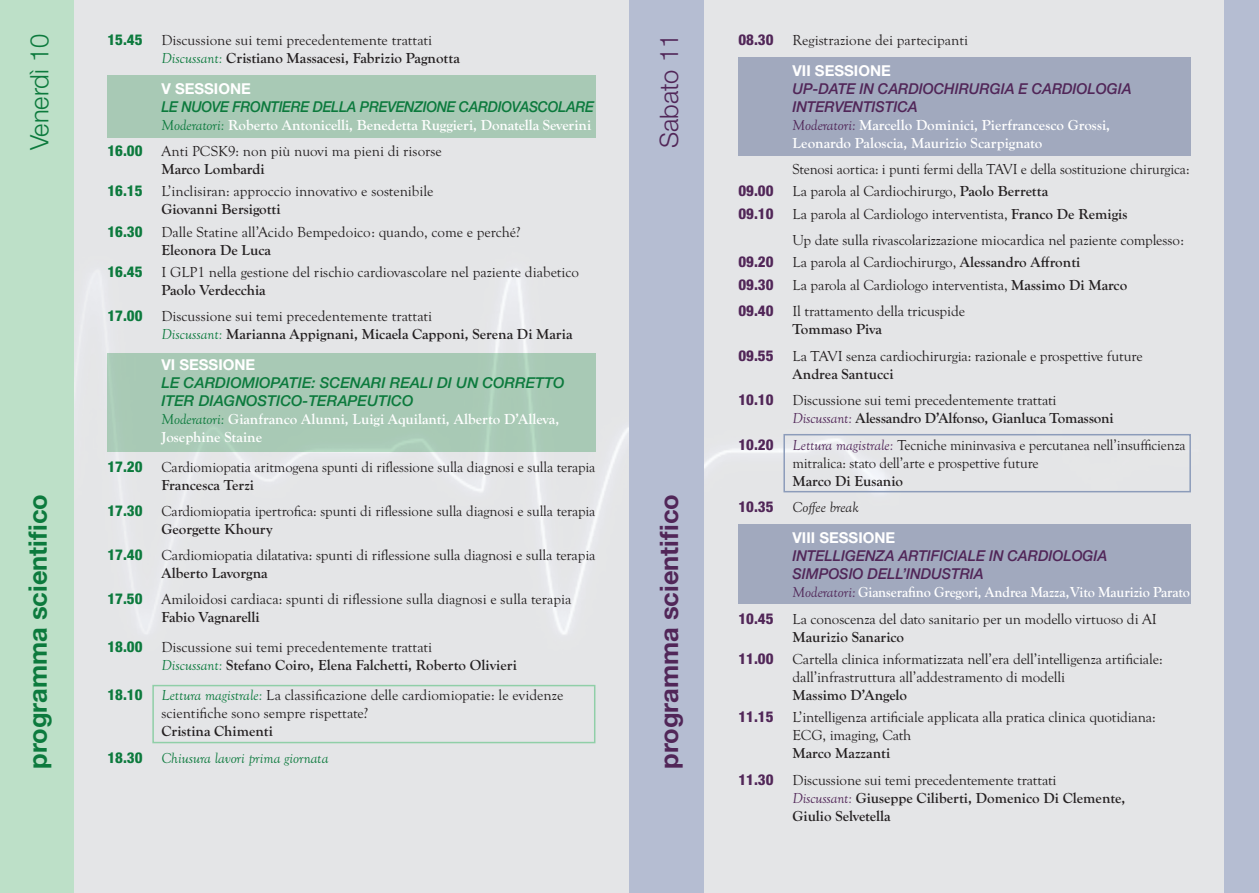
<style>
.page{position:relative;width:1259px;height:893px;background:#fff}
.page>*{position:absolute;margin:0;border:0;box-sizing:border-box;transform-origin:0 0}
.t1{font:700 25.5px "Helvetica Neue LT Std";color:#512658}
.t2{font:700 25.5px "Helvetica Neue LT Std";color:#0c7a3d}
.t3{font:300 25.5px "Helvetica Neue LT Std";color:#0c7a3d}
.t4{font:300 25.5px "Helvetica Neue LT Std";color:#512658}
.t5{font:15px/18px "Goudy Old Sty";letter-spacing:-.01em;color:#231f20}
.t6{font:700 15px/18px "Goudy Old Sty";color:#231f20}
.t7{font:700 15px/18px "Goudy Old Sty";color:#fff}
.t8{font:italic 500 15px/18px "Helvetica Neue LT Std";letter-spacing:-.005em;color:#512658}
.t9{font:15px/18px "Goudy Old Sty";letter-spacing:-.01em;color:#231f20;scale:.96 1}
.t10{font:800 condensed 15px "Helvetica Neue LT Std";color:#512658}
.t11{font:italic 500 15px/18px "Helvetica Neue LT Std";color:#0c7a3d}
.t12{font:800 condensed 15px "Helvetica Neue LT Std";color:#0c7a3d}
.t13{font:700 15px "Goudy Old Sty";color:#fff;scale:.95 1}
.t14{font:italic 500 15px "Helvetica Neue LT Std";letter-spacing:-.02em;color:#0c7a3d;scale:.94 1}
.t15{font:700 15px "Helvetica Neue LT Std";color:#fff}
.t16{font:italic 15px "Goudy Old Sty";color:#0c7a3d}
.t17{font:italic 15px "Goudy Old Sty";color:#231f20}
.s1{font-style:italic;color:#0c7a3d}
.s2{font-weight:700}
.s3{font-weight:400;font-style:italic;color:#0c7a3d}
.s4{font-weight:400}
.s5{font-weight:400;font-style:italic;color:#512658}
.s6{font-style:italic;color:#512658}
</style>
<div class="page">
<div style="left:0;top:0;width:73px;height:893px;background:#bde0c8"></div>
<div style="left:107px;top:353px;width:488px;height:98px;background:#a8c9b5"></div>
<div style="left:107px;top:75px;width:488px;height:63px;background:#a8c9b5"></div>
<div style="left:1225px;top:0;width:34px;height:893px;background:#b5bdd2"></div>
<div style="left:738px;top:57px;width:453px;height:99px;background:#a1a9be"></div>
<div style="left:738px;top:525px;width:453px;height:79px;background:#a1a9be"></div>
<div style="left:629px;top:0;width:75px;height:893px;background:#b5bdd2"></div>
<div style="left:152px;top:685px;width:443px;height:58px;border:2px solid #90cfa8"></div>
<div style="left:783px;top:434px;width:408px;height:58px;border:2px solid #8c9cba"></div>
<h1 class="t3" style="left:24px;top:150px;width:118px;rotate:-90deg">Venerdì 10</h1>
<h1 class="t2" style="left:22px;top:769px;width:276px;rotate:-90deg">programma scientifico</h1>
<p class="t12" style="left:107px;top:30px;width:37px">15.45</p>
<p class="t5" style="left:161px;top:31px;width:300px">Discussione sui temi precedentemente trattati<br><span class="s1">Discussant:</span> <span class="s2">Cristiano Massacesi, Fabrizio Pagnotta</span></p>
<p class="t15" style="left:161px;top:79px;width:91px">V SESSIONE</p>
<p class="t14" style="left:161px;top:97px;width:462px">LE NUOVE FRONTIERE DELLA PREVENZIONE CARDIOVASCOLARE</p>
<p class="t7" style="left:161px;top:116px;width:431px"><span class="s3">Moderatori:</span> Roberto Antonicelli, Benedetta Ruggieri, Donatella Severini</p>
<p class="t12" style="left:107px;top:142px;width:37px">16.00</p>
<p class="t5" style="left:161px;top:143px;width:282px">Anti PCSK9: non più nuovi ma pieni di risorse</p>
<p class="t6" style="left:161px;top:160px;width:105px">Marco Lombardi</p>
<p class="t12" style="left:107px;top:182px;width:37px">16.15</p>
<p class="t5" style="left:161px;top:183px;width:274px">L’inclisiran: approccio innovativo e sostenibile</p>
<p class="t6" style="left:161px;top:201px;width:121px">Giovanni Bersigotti</p>
<p class="t12" style="left:107px;top:222px;width:37px">16.30</p>
<p class="t5" style="left:161px;top:223px;width:360px">Dalle Statine all’Acido Bempedoico: quando, come e perché?</p>
<p class="t6" style="left:161px;top:241px;width:111px">Eleonora De Luca</p>
<p class="t12" style="left:107px;top:262px;width:37px">16.45</p>
<p class="t5" style="left:161px;top:263px;width:419px">I GLP1 nella gestione del rischio cardiovascolare nel paziente diabetico</p>
<p class="t6" style="left:161px;top:281px;width:106px">Paolo Verdecchia</p>
<p class="t12" style="left:107px;top:307px;width:37px">17.00</p>
<p class="t6" style="left:161px;top:308px;width:412px"><span class="s4">Discussione sui temi precedentemente trattati<br></span><span class="s3">Discussant:</span> Marianna Appignani, Micaela Capponi, Serena Di Maria</p>
<p class="t15" style="left:161px;top:356px;width:95px">VI SESSIONE</p>
<p class="t11" style="left:161px;top:374px;width:404px">LE CARDIOMIOPATIE: SCENARI REALI DI UN CORRETTO<br>ITER DIAGNOSTICO-TERAPEUTICO</p>
<p class="t7" style="left:161px;top:410px;width:400px"><span class="s3">Moderatori:</span> Gianfranco Alunni, Luigi Aquilanti, Alberto D’Alleva,<br>Josephine Staine</p>
<p class="t12" style="left:107px;top:458px;width:37px">17.20</p>
<p class="t5" style="left:161px;top:459px;width:435px">Cardiomiopatia aritmogena spunti di riflessione sulla diagnosi e sulla terapia</p>
<p class="t6" style="left:161px;top:477px;width:94px">Francesca Terzi</p>
<p class="t12" style="left:107px;top:501px;width:37px">17.30</p>
<p class="t5" style="left:161px;top:503px;width:435px">Cardiomiopatia ipertrofica: spunti di riflessione sulla diagnosi e sulla terapia</p>
<p class="t6" style="left:161px;top:520px;width:113px">Georgette Khoury</p>
<p class="t12" style="left:107px;top:545px;width:37px">17.40</p>
<p class="t5" style="left:161px;top:546px;width:435px">Cardiomiopatia dilatativa: spunti di riflessione sulla diagnosi e sulla terapia</p>
<p class="t6" style="left:161px;top:564px;width:108px">Alberto Lavorgna</p>
<p class="t12" style="left:107px;top:589px;width:37px">17.50</p>
<p class="t5" style="left:161px;top:590px;width:411px">Amiloidosi cardiaca: spunti di riflessione sulla diagnosi e sulla terapia</p>
<p class="t6" style="left:161px;top:608px;width:100px">Fabio Vagnarelli</p>
<p class="t12" style="left:107px;top:637px;width:37px">18.00</p>
<p class="t6" style="left:161px;top:638px;width:357px"><span class="s4">Discussione sui temi precedentemente trattati<br></span><span class="s3">Discussant:</span> Stefano Coiro, Elena Falchetti, Roberto Olivieri</p>
<p class="t12" style="left:107px;top:685px;width:37px">18.10</p>
<p class="t5" style="left:161px;top:686px;width:403px"><span class="s1">Lettura magistrale:</span> La classificazione delle cardiomiopatie: le evidenze scientifiche sono sempre rispettate?</p>
<p class="t6" style="left:161px;top:722px;width:113px">Cristina Chimenti</p>
<p class="t12" style="left:107px;top:748px;width:37px">18.30</p>
<p class="t16" style="left:161px;top:749px;width:168px">Chiusura lavori prima giornata</p>
<h1 class="t4" style="left:653px;top:148px;width:116px;rotate:-90deg">Sabato 11</h1>
<h1 class="t1" style="left:653px;top:769px;width:276px;rotate:-90deg">programma scientifico</h1>
<p class="t10" style="left:738px;top:30px;width:37px">08.30</p>
<p class="t5" style="left:792px;top:31px;width:177px">Registrazione dei partecipanti</p>
<p class="t15" style="left:792px;top:61px;width:100px">VII SESSIONE</p>
<p class="t8" style="left:792px;top:79px;width:341px">UP-DATE IN CARDIOCHIRURGIA E CARDIOLOGIA<br>INTERVENTISTICA</p>
<p class="t7" style="left:792px;top:116px;width:319px"><span class="s5">Moderatori:</span> Marcello Dominici, Pierfrancesco Grossi,<br>Leonardo Paloscia, Maurizio Scarpignato</p>
<p class="t5" style="left:792px;top:161px;width:398px">Stenosi aortica: i punti fermi della TAVI e della sostituzione chirurgica:</p>
<p class="t10" style="left:738px;top:182px;width:37px">09.00</p>
<p class="t5" style="left:792px;top:183px;width:257px">La parola al Cardiochirurgo, <span class="s2">Paolo Berretta</span></p>
<p class="t10" style="left:738px;top:204px;width:37px">09.10</p>
<p class="t5" style="left:792px;top:201px;width:393px;line-height:26.5px">La parola al Cardiologo interventista, <span class="s2">Franco De Remigis<br></span>Up date sulla rivascolarizzazione miocardica nel paziente complesso:</p>
<p class="t10" style="left:738px;top:253px;width:37px">09.20</p>
<p class="t5" style="left:792px;top:254px;width:289px">La parola al Cardiochirurgo, <span class="s2">Alessandro Affronti</span></p>
<p class="t10" style="left:738px;top:275px;width:37px">09.30</p>
<p class="t5" style="left:792px;top:276px;width:336px">La parola al Cardiologo interventista, <span class="s2">Massimo Di Marco</span></p>
<p class="t10" style="left:738px;top:302px;width:37px">09.40</p>
<p class="t5" style="left:792px;top:303px;width:174px">Il trattamento della tricuspide</p>
<p class="t6" style="left:792px;top:320px;width:91px">Tommaso Piva</p>
<p class="t10" style="left:738px;top:346px;width:37px">09.55</p>
<p class="t5" style="left:792px;top:347px;width:352px">La TAVI senza cardiochirurgia: razionale e prospettive future</p>
<p class="t6" style="left:792px;top:365px;width:102px">Andrea Santucci</p>
<p class="t10" style="left:738px;top:391px;width:37px">10.10</p>
<p class="t5" style="left:792px;top:392px;width:323px">Discussione sui temi precedentemente trattati<br><span class="s6">Discussant:</span> <span class="s2">Alessandro D’Alfonso, Gianluca Tomassoni</span></p>
<p class="t10" style="left:738px;top:435px;width:37px">10.20</p>
<p class="t9" style="left:792px;top:436px;width:411px"><span class="s6">Lettura magistrale:</span> Tecniche mininvasiva e percutanea nell’insufficienza mitralica: stato dell’arte e prospettive future</p>
<p class="t6" style="left:792px;top:472px;width:112px">Marco Di Eusanio</p>
<p class="t10" style="left:738px;top:498px;width:37px">10.35</p>
<p class="t17" style="left:792px;top:499px;width:68px">Coffee break</p>
<p class="t15" style="left:792px;top:528px;width:104px">VIII SESSIONE</p>
<p class="t8" style="left:792px;top:547px;width:316px">INTELLIGENZA ARTIFICIALE IN CARDIOLOGIA<br>SIMPOSIO DELL’INDUSTRIA</p>
<p class="t13" style="left:792px;top:584px;width:420px"><span class="s5">Moderatori:</span> Gianserafino Gregori, Andrea Mazza, Vito Maurizio Parato</p>
<p class="t10" style="left:738px;top:609px;width:37px">10.45</p>
<p class="t5" style="left:792px;top:610px;width:366px">La conoscenza del dato sanitario per un modello virtuoso di AI</p>
<p class="t6" style="left:792px;top:628px;width:113px">Maurizio Sanarico</p>
<p class="t10" style="left:738px;top:649px;width:37px">11.00</p>
<p class="t5" style="left:792px;top:650px;width:372px">Cartella clinica informatizzata nell’era dell’intelligenza artificiale: dall’infrastruttura all’addestramento di modelli</p>
<p class="t6" style="left:792px;top:686px;width:116px">Massimo D’Angelo</p>
<p class="t10" style="left:738px;top:707px;width:37px">11.15</p>
<p class="t5" style="left:792px;top:708px;width:365px">L’intelligenza artificiale applicata alla pratica clinica quotidiana:<br>ECG, imaging, Cath</p>
<p class="t6" style="left:792px;top:744px;width:99px">Marco Mazzanti</p>
<p class="t10" style="left:738px;top:770px;width:37px">11.30</p>
<p class="t6" style="left:792px;top:771px;width:335px"><span class="s4">Discussione sui temi precedentemente trattati<br></span><span class="s5">Discussant:</span> Giuseppe Ciliberti, Domenico Di Clemente,<br>Giulio Selvetella</p>
</div>
